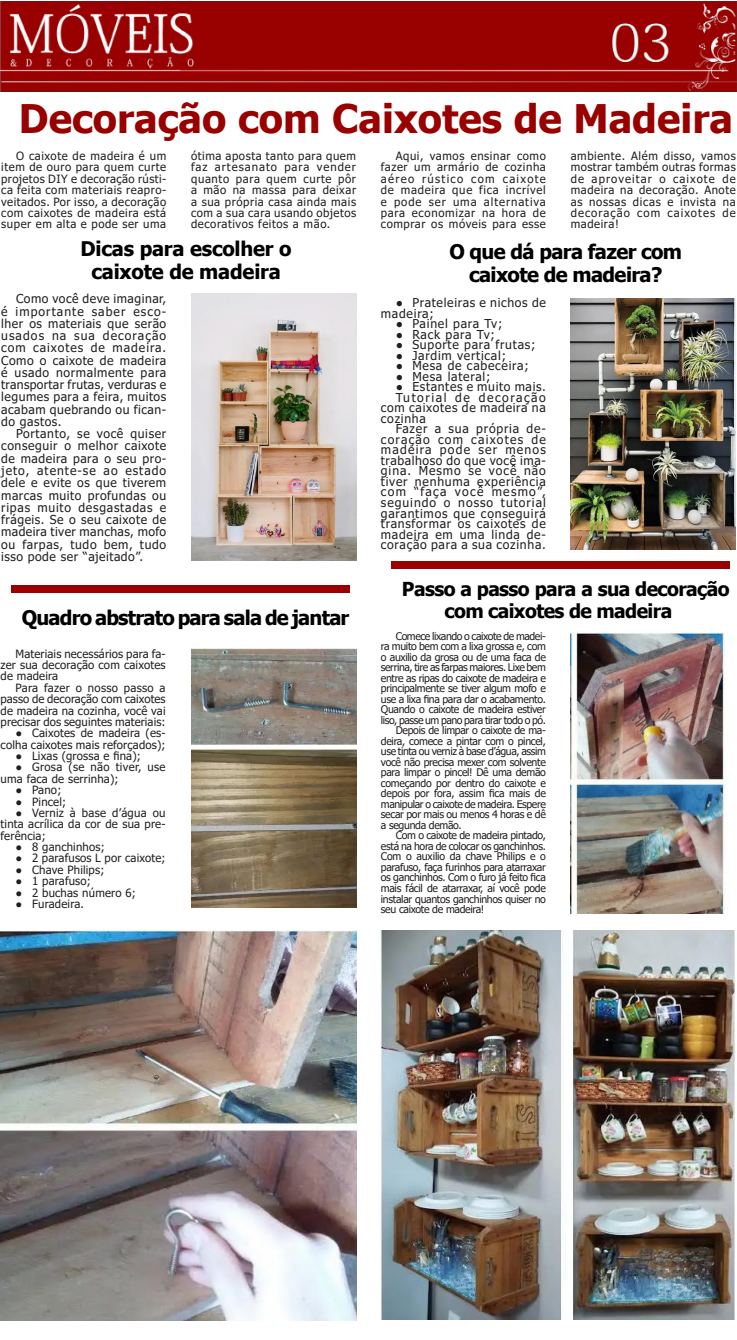
<style>
.page{position:relative;width:737px;height:1340px;background:#fff}
.page>*{position:absolute;margin:0;border:0;box-sizing:border-box;transform-origin:0 0}
.Texto_Jornal{font:700 39.38px "Tahoma";color:#990100}
.Texto_Jornal-2{font:700 20.12px "Tahoma";letter-spacing:-.03em;color:#000}
.Texto_Jornal-3{font:700 20.12px "Tahoma";letter-spacing:-.01em;color:#000}
.Texto_Jornal-4{font:700 19.25px/22.8px "Tahoma";letter-spacing:-.03em;color:#000}
.Texto_Jornal-5{font:12.25px/12.2px "Tahoma";letter-spacing:.055em;color:#231f20;text-align:justify}
.Texto_Jornal-6{font:11.38px/11.4px "Tahoma";letter-spacing:.015em;color:#231f20;text-align:justify}
.Texto_Jornal-7{font:10.5px/10.5px "Tahoma";letter-spacing:-.03em;color:#231f20;text-align:justify}
</style>
<div class="page">
<img style="left:0;top:2px;width:737px;height:89px">
<div style="left:11px;top:585px;width:338px;height:7px;background:#9a0000"></div>
<div style="left:391px;top:561px;width:338px;height:7px;background:#9a0000"></div>
<img style="left:191px;top:294px;width:165px;height:267px">
<img style="left:570px;top:298px;width:165px;height:251px">
<img style="left:191px;top:648px;width:165px;height:260px">
<img style="left:570px;top:632px;width:155px;height:281px">
<img style="left:0;top:930px;width:356px;height:390px">
<img style="left:381px;top:930px;width:354px;height:389px">
<p class="Texto_Jornal" style="left:19px;top:91px;width:715px">Decoração com Caixotes de Madeira</p>
<p class="Texto_Jornal-6" style="left:1px;top:151px;width:166px;text-indent:15px">O caixote de madeira é um item de ouro para quem curte projetos DIY e decoração rústi&shy;ca feita com materiais reapro&shy;veitados. Por isso, a decoração com caixotes de madeira está super em alta e pode ser uma</p>
<p class="Texto_Jornal-6" style="left:191px;top:151px;width:166px">ótima aposta tanto para quem faz artesanato para vender quanto para quem curte pôr a mão na massa para deixar a sua própria casa ainda mais com a sua cara usando objetos decorativos feitos a mão.</p>
<p class="Texto_Jornal-6" style="left:381px;top:151px;width:166px;text-indent:15px">Aqui, vamos ensinar como fazer um armário de cozinha aéreo rústico com caixote de madeira que fica incrível e pode ser uma alternativa para economizar na hora de comprar os móveis para esse</p>
<p class="Texto_Jornal-6" style="left:570px;top:151px;width:166px">ambiente. Além disso, vamos mostrar também outras formas de aproveitar o caixote de madeira na decoração. Anote as nossas dicas e invista na decoração com caixotes de madeira!</p>
<p class="Texto_Jornal-3" style="left:81px;top:235px;width:212px">Dicas para escolher o</p>
<p class="Texto_Jornal-3" style="left:91px;top:257px;width:191px">caixote de madeira</p>
<p class="Texto_Jornal-2" style="left:449px;top:237px;width:234px">O que dá para fazer com</p>
<p class="Texto_Jornal-2" style="left:469px;top:260px;width:195px">caixote de madeira?</p>
<p class="Texto_Jornal-5" style="left:1px;top:293px;width:166px;text-indent:15px">Como você deve imaginar, é importante saber esco&shy;lher os materiais que serão usados na sua decoração com caixotes de madeira.<br>Como o caixote de madeira é usado normalmente para transportar frutas, verduras e legumes para a feira, muitos acabam quebrando ou fican&shy;do gastos.</p>
<p class="Texto_Jornal-5" style="left:1px;top:428px;width:166px;text-indent:15px">Portanto, se você quiser conseguir o melhor caixote de madeira para o seu pro&shy;jeto, atente-se ao estado dele e evite os que tiverem marcas muito profundas ou ripas muito desgastadas e frágeis. Se o seu caixote de madeira tiver manchas, mofo ou farpas, tudo bem, tudo isso pode ser “ajeitado”.</p>
<p class="Texto_Jornal-2" style="left:22px;top:603px;width:329px">Quadro abstrato para sala de jantar</p>
<p class="Texto_Jornal-6" style="left:1px;top:648px;width:166px;text-indent:15px">Materiais necessários para fa&shy;zer sua decoração com caixotes de madeira</p>
<p class="Texto_Jornal-6" style="left:1px;top:682px;width:166px;text-indent:15px">Para fazer o nosso passo a passo de decoração com caixotes de madeira na cozinha, você vai precisar dos seguintes materiais:</p>
<p class="Texto_Jornal-6" style="left:1px;top:728px;width:166px;text-align:right">● Caixotes de madeira (es&shy;colha caixotes mais reforçados);</p>
<p class="Texto_Jornal-6" style="left:15px;top:750px;width:127px">● Lixas (grossa e fina);</p>
<p class="Texto_Jornal-6" style="left:1px;top:762px;width:166px;text-indent:15px">● Grosa (se não tiver, use uma faca de serrinha);</p>
<p class="Texto_Jornal-6" style="left:15px;top:785px;width:47px">● Pano;</p>
<p class="Texto_Jornal-6" style="left:15px;top:796px;width:52px">● Pincel;</p>
<p class="Texto_Jornal-6" style="left:1px;top:807px;width:166px;text-indent:15px">● Verniz à base d’água ou tinta acrílica da cor de sua pre&shy;ferência;</p>
<p class="Texto_Jornal-6" style="left:15px;top:841px;width:91px">● 8 ganchinhos;</p>
<p class="Texto_Jornal-6" style="left:15px;top:853px;width:152px">● 2 parafusos L por caixote;</p>
<p class="Texto_Jornal-6" style="left:15px;top:864px;width:90px">● Chave Philips;</p>
<p class="Texto_Jornal-6" style="left:15px;top:876px;width:77px">● 1 parafuso;</p>
<p class="Texto_Jornal-6" style="left:15px;top:887px;width:122px">● 2 buchas número 6;</p>
<p class="Texto_Jornal-6" style="left:15px;top:898px;width:70px">● Furadeira.</p>
<p class="Texto_Jornal-5" style="left:381px;top:298px;width:166px;line-height:10.5px;text-indent:15px">● Prateleiras e nichos de madeira;</p>
<p class="Texto_Jornal-5" style="left:396px;top:318px;width:108px">● Painel para Tv;</p>
<p class="Texto_Jornal-5" style="left:396px;top:329px;width:101px">● Rack para Tv;</p>
<p class="Texto_Jornal-5" style="left:396px;top:339px;width:141px">● Suporte para frutas;</p>
<p class="Texto_Jornal-5" style="left:396px;top:350px;width:112px">● Jardim vertical;</p>
<p class="Texto_Jornal-5" style="left:396px;top:360px;width:134px">● Mesa de cabeceira;</p>
<p class="Texto_Jornal-5" style="left:396px;top:371px;width:96px">● Mesa lateral;</p>
<p class="Texto_Jornal-5" style="left:396px;top:381px;width:152px">● Estantes e muito mais.</p>
<p class="Texto_Jornal-5" style="left:381px;top:393px;width:166px;line-height:10.5px;text-indent:15px">Tutorial de decoração com caixotes de madeira na cozinha</p>
<p class="Texto_Jornal-5" style="left:381px;top:424px;width:166px;line-height:10.5px;text-indent:15px">Fazer a sua própria de&shy;coração com caixotes de madeira pode ser menos trabalhoso do que você ima&shy;gina. Mesmo se você não tiver nenhuma experiência com “faça você mesmo”, seguindo o nosso tutorial garantimos que conseguirá transformar os caixotes de madeira em uma linda de&shy;coração para a sua cozinha.</p>
<p class="Texto_Jornal-4" style="left:444px;top:578px;width:286px;text-indent:-42px">Passo a passo para a sua decoração com caixotes de madeira</p>
<p class="Texto_Jornal-7" style="left:381px;top:631px;width:166px;text-indent:15px">Comece lixando o caixote de madei&shy;ra muito bem com a lixa grossa e, com o auxilio da grosa ou de uma faca de serrina, tire as farpas maiores. Lixe bem entre as ripas do caixote de madeira e principalmente se tiver algum mofo e use a lixa fina para dar o acabamento.<br>Quando o caixote de madeira estiver liso, passe um pano para tirar todo o pó.</p>
<p class="Texto_Jornal-7" style="left:381px;top:726px;width:166px;text-indent:15px">Depois de limpar o caixote de ma&shy;deira, comece a pintar com o pincel, use tinta ou verniz à base d’água, assim você não precisa mexer com solvente para limpar o pincel! Dê uma demão começando por dentro do caixote e depois por fora, assim fica mais de manipular o caixote de madeira. Espere secar por mais ou menos 4 horas e dê a segunda demão.</p>
<p class="Texto_Jornal-7" style="left:381px;top:831px;width:166px;text-indent:15px">Com o caixote de madeira pintado, está na hora de colocar os ganchinhos.<br>Com o auxilio da chave Philips e o parafuso, faça furinhos para atarraxar os ganchinhos. Com o furo já feito fica mais fácil de atarraxar, aí você pode instalar quantos ganchinhos quiser no seu caixote de madeira!</p>
</div>
